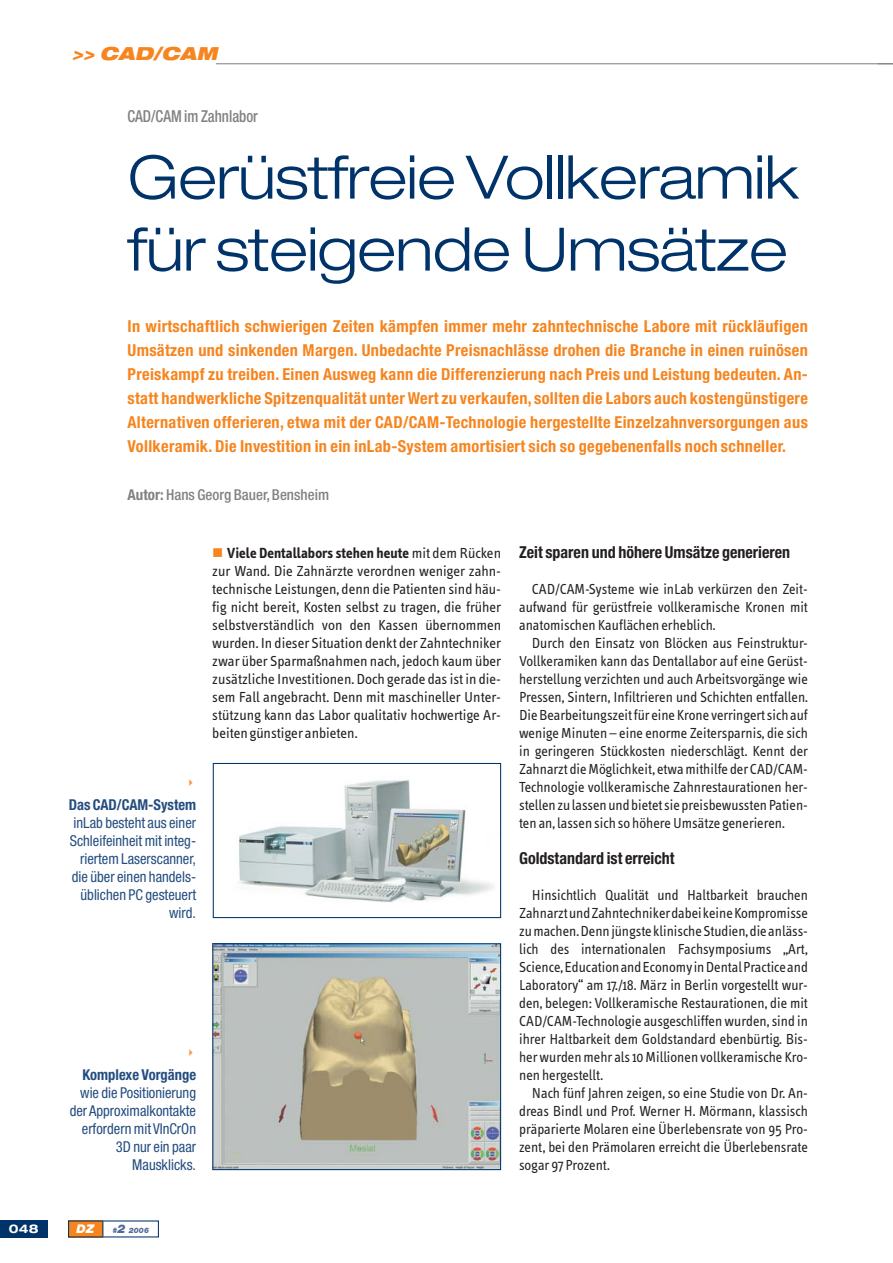
<style>
.page{position:relative;width:893px;height:1263px;background:#fff}
.page>*{position:absolute;margin:0;border:0;box-sizing:border-box;transform-origin:0 0}
.t1{font:300 expanded 60px/72px "Helvetica Neue";letter-spacing:-.01em;color:#003369}
.t2{font:italic 900 expanded 18px "Helvetica Neue";color:#f6851f}
.t3{font:700 condensed 16.5px/24px "Helvetica Neue";letter-spacing:.02em;color:#f6851f;text-align:justify}
.t4{font:700 condensed 16.5px "Helvetica Neue";color:#231f20}
.t5{font:500 condensed 16.5px "Helvetica Neue";color:#808284;scale:.9 1}
.t6{font:15px/18px "Info Text";color:#231f20;text-align:justify}
.t7{font:condensed 15px/18px "Helvetica Neue";color:#244d7f;text-align:right}
.t8{font:700 condensed 15px "Helvetica Neue";color:#244d7f}
.t9{font:500 condensed 15px "Helvetica Neue";color:#808284}
.t10{font:700 expanded 12px "Helvetica Neue";color:#fff}
.t11{font:italic 900 12px "Helvetica Neue";color:#fff}
.t12{font:italic 900 7.5px "Helvetica Neue";color:#516b98}
.s1{font-weight:700}
.s2{font-size:12px}
</style>
<div class="page">
<hr style="left:216px;top:63px;width:677px;height:1px;background:#808284">
<div style="left:68px;top:1220px;width:35px;height:17px;background:#f6851f"></div>
<div style="left:0;top:1220px;width:48px;height:17px;background:#003369"></div>
<svg style="left:102px;top:1221px;width:1px;height:16px"></svg>
<img style="left:214px;top:945px;width:285px;height:223px">
<div style="left:212px;top:943px;width:289px;height:227px;border:1px solid #003369"></div>
<img style="left:238px;top:780px;width:256px;height:122px">
<div style="left:213px;top:763px;width:288px;height:155px;border:1px solid #003369"></div>
<p class="t2" style="left:72px;top:46px;width:150px">&gt;&gt; CAD/CAM</p>
<p class="t5" style="left:128px;top:111px;width:146px">CAD/CAM im Zahnlabor</p>
<h1 class="t1" style="left:128px;top:147px;width:673px">Gerüstfreie Vollkeramik für steigende Umsätze</h1>
<p class="t3" style="left:128px;top:316px;width:682px">In wirtschaftlich schwierigen Zeiten kämpfen immer mehr zahntechnische Labore mit rückläufigen Umsätzen und sinkenden Margen. Unbedachte Preisnachlässe drohen die Branche in einen ruinösen Preiskampf zu treiben. Einen Ausweg kann die Differenzierung nach Preis und Leistung bedeuten. An&shy;statt handwerkliche Spitzenqualität unter Wert zu verkaufen, sollten die Labors auch kostengünstigere Alternativen offerieren, etwa mit der CAD/CAM-Technologie hergestellte Einzelzahnversorgungen aus Vollkeramik. Die Investition in ein inLab-System amortisiert sich so gegebenenfalls noch schneller.</p>
<p class="t9" style="left:128px;top:489px;width:203px"><span class="s1">Autor:</span> Hans Georg Bauer, Bensheim</p>
<p class="t8" style="left:69px;top:799px;width:129px">Das CAD/CAM-System</p>
<p class="t7" style="left:70px;top:815px;width:128px">inLab besteht aus einer<br>Schleifeinheit mit integ&shy;riertem Laserscanner, die über einen handels&shy;üblichen PC gesteuert wird.</p>
<p class="t8" style="left:82px;top:1069px;width:115px">Komplexe Vorgänge</p>
<p class="t7" style="left:70px;top:1085px;width:128px">wie die Positionierung der Approximalkontakte erfordern mit VInCrOn<br>3D nur ein paar<br>Mausklicks.</p>
<p class="t6" style="left:212px;top:546px;width:290px;text-indent:15px"><span class="s1">Viele Dentallabors stehen heute</span> mit dem Rücken zur Wand. Die Zahnärzte verordnen weniger zahn&shy;technische Leistungen, denn die Patienten sind häu&shy;fig nicht bereit, Kosten selbst zu tragen, die früher selbstverständlich von den Kassen übernommen wurden. In dieser Situation denkt der Zahntechniker zwar über Sparmaßnahmen nach, jedoch kaum über zusätzliche Investitionen. Doch gerade das ist in die&shy;sem Fall angebracht. Denn mit maschineller Unter&shy;stützung kann das Labor qualitativ hochwertige Ar&shy;beiten günstiger anbieten.</p>
<p class="t4" style="left:519px;top:546px;width:273px">Zeit sparen und höhere Umsätze generieren</p>
<p class="t6" style="left:519px;top:582px;width:290px;text-indent:13px">CAD/CAM-Systeme wie inLab verkürzen den Zeit&shy;aufwand für gerüstfreie vollkeramische Kronen mit anatomischen Kauflächen erheblich.</p>
<p class="t6" style="left:519px;top:636px;width:290px;text-indent:13px">Durch den Einsatz von Blöcken aus Feinstruktur-Vollkeramiken kann das Dentallabor auf eine Gerüst&shy;herstellung verzichten und auch Arbeitsvorgänge wie Pressen, Sintern, Infiltrieren und Schichten entfallen.<br>Die Bearbeitungszeit für eine Krone verringert sich auf wenige Minuten – eine enorme Zeitersparnis, die sich in geringeren Stückkosten niederschlägt. Kennt der Zahnarzt die Möglichkeit, etwa mithilfe der CAD/CAM-Technologie vollkeramische Zahnrestaurationen her&shy;stellen zu lassen und bietet sie preisbewussten Patien&shy;ten an, lassen sich so höhere Umsätze generieren.</p>
<p class="t4" style="left:519px;top:852px;width:157px">Goldstandard ist erreicht</p>
<p class="t6" style="left:519px;top:888px;width:290px;text-indent:13px">Hinsichtlich Qualität und Haltbarkeit brauchen Zahnarzt und Zahntechniker dabei keine Kompromisse zu machen. Denn jüngste klinische Studien, die anläss&shy;lich des internationalen Fachsymposiums „Art, Science, Education and Economy in Dental Practice and Laboratory“ am 17./18. März in Berlin vorgestellt wur&shy;den, belegen: Vollkeramische Restaurationen, die mit CAD/CAM-Technologie ausgeschliffen wurden, sind in ihrer Haltbarkeit dem Goldstandard ebenbürtig. Bis&shy;her wurden mehr als 10 Millionen vollkeramische Kro&shy;nen hergestellt.</p>
<p class="t6" style="left:519px;top:1086px;width:290px;text-indent:13px">Nach fünf Jahren zeigen, so eine Studie von Dr. An&shy;dreas Bindl und Prof. Werner H. Mörmann, klassisch präparierte Molaren eine Überlebensrate von 95 Pro&shy;zent, bei den Prämolaren erreicht die Überlebensrate sogar 97 Prozent.</p>
<p class="t10" style="left:9px;top:1224px;width:31px">048</p>
<p class="t11" style="left:77px;top:1224px;width:19px">DZ</p>
<p class="t12" style="left:112px;top:1227px;width:38px">#<span class="s2">2</span> 2006</p>
</div>
